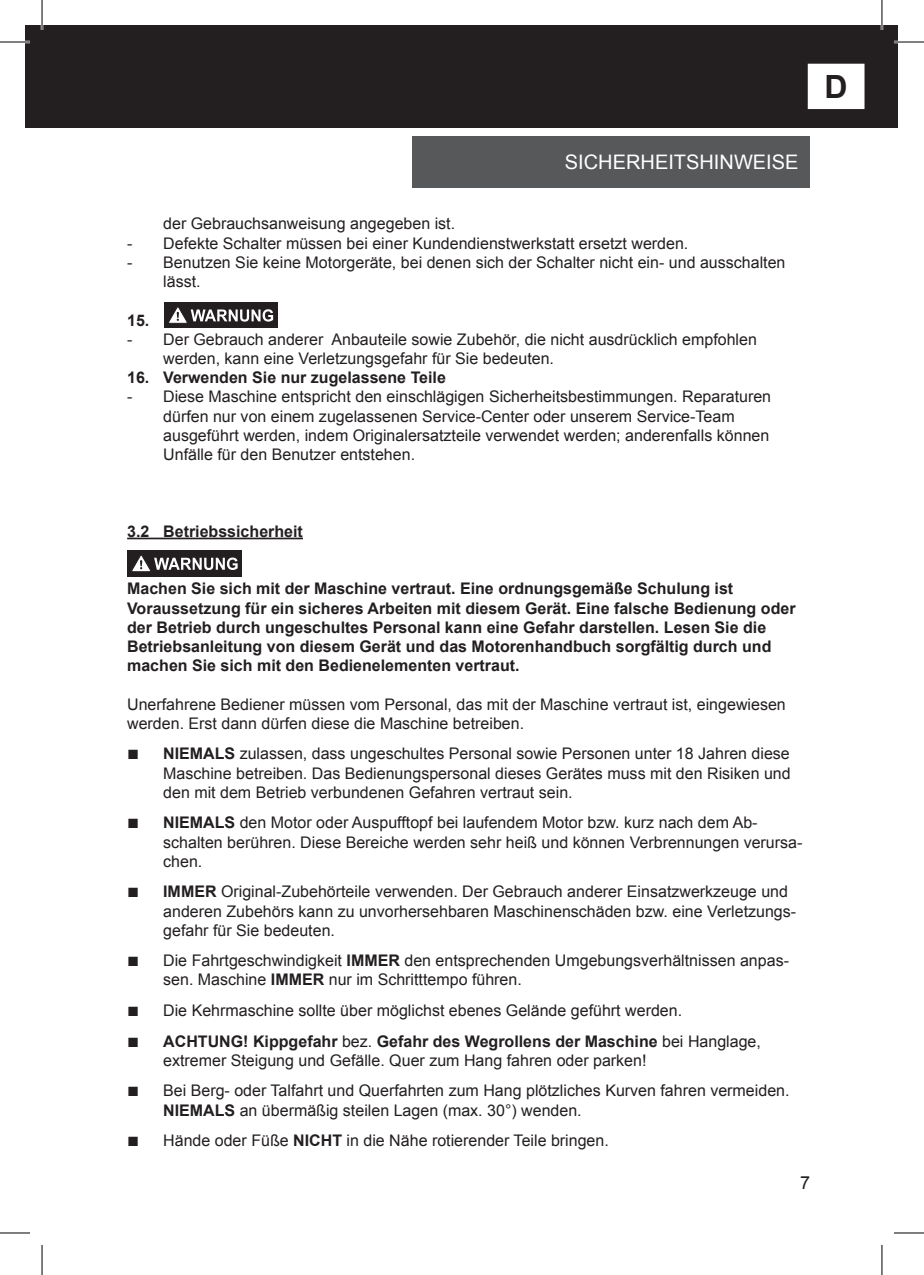
<style>
.page{position:relative;width:924px;height:1275px;background:#fff}
.page>*{position:absolute;margin:0;border:0;box-sizing:border-box;transform-origin:0 0}
.t1{font:700 32px "Arial";color:#231f20}
.t2{font:20px "Arial";color:#fff}
.t3{font:18px "Arial";color:#231f20}
.t4{font:16px/19.2px "Arial";color:#231f20}
.t5{font:700 16px/19.2px "Arial";color:#231f20}
.s1{font-size:20px}
.s2{font-weight:700}
</style>
<div class="page">
<div style="left:25px;top:25px;width:872px;height:103px;background:#231f20"></div>
<hr style="left:127px;top:537px;width:176px;height:2px;background:#231f20">
<div style="left:164px;top:302px;width:113px;height:26px;background:#231f20"></div>
<svg style="left:169px;top:307px;width:104px;height:17px"></svg>
<div style="left:127px;top:550px;width:115px;height:26px;background:#231f20"></div>
<svg style="left:131px;top:555px;width:106px;height:17px"></svg>
<div style="left:412px;top:136px;width:397px;height:51px;background:#57585a"></div>
<div style="left:808px;top:65px;width:55px;height:43px;background:#fff"></div>
<div style="left:807px;top:64px;width:57px;height:45px;border:2px solid #fff"></div>
<hr style="left:0;top:41px;width:30px;height:2px;background:#fff">
<hr style="left:893px;top:41px;width:30px;height:2px;background:#fff">
<hr style="left:41px;top:0;width:2px;height:30px;background:#fff">
<hr style="left:880px;top:0;width:2px;height:30px;background:#fff">
<hr style="left:0;top:42px;width:30px;height:1px;background:#000">
<hr style="left:893px;top:42px;width:30px;height:1px;background:#000">
<hr style="left:0;top:1232px;width:30px;height:1px;background:#000">
<hr style="left:893px;top:1232px;width:30px;height:1px;background:#000">
<hr style="left:42px;top:0;width:1px;height:30px;background:#000">
<hr style="left:42px;top:1245px;width:1px;height:30px;background:#000">
<hr style="left:881px;top:0;width:1px;height:30px;background:#000">
<hr style="left:881px;top:1245px;width:1px;height:30px;background:#000">
<p class="t2" style="left:564px;top:149px;width:235px">SICHERHEITSHINWEISE</p>
<p class="t4" style="left:163px;top:214px;width:293px">der Gebrauchsanweisung angegeben ist.</p>
<p class="t4" style="left:127px;top:234px;width:562px">- Defekte Schalter müssen bei einer Kundendienstwerkstatt ersetzt werden.</p>
<p class="t4" style="left:163px;top:253px;width:623px;text-indent:-36px">- Benutzen Sie keine Motorgeräte, bei denen sich der Schalter nicht ein- und ausschalten lässt.</p>
<p class="t5" style="left:127px;top:311px;width:24px">15.</p>
<p class="t4" style="left:163px;top:330px;width:595px;text-indent:-36px">- Der Gebrauch anderer Anbauteile sowie Zubehör, die nicht ausdrücklich empfohlen werden, kann eine Verletzungsgefahr für Sie bedeuten.</p>
<p class="t5" style="left:127px;top:368px;width:320px">16. Verwenden Sie nur zugelassene Teile</p>
<p class="t4" style="left:163px;top:387px;width:609px;text-indent:-36px">- Diese Maschine entspricht den einschlägigen Sicherheitsbestimmungen. Reparaturen dürfen nur von einem zugelassenen Service-Center oder unserem Service-Team ausgeführt werden, indem Originalersatzteile verwendet werden; anderenfalls können Unfälle für den Benutzer entstehen.</p>
<h1 class="t1" style="left:824px;top:65px;width:25px">D</h1>
<p class="t5" style="left:127px;top:522px;width:177px">3.2 Betriebssicherheit</p>
<p class="t5" style="left:127px;top:579px;width:669px">Machen Sie sich mit der Maschine vertraut. Eine ordnungsgemäße Schulung ist Voraussetzung für ein sicheres Arbeiten mit diesem Gerät. Eine falsche Bedienung oder der Betrieb durch ungeschultes Personal kann eine Gefahr darstellen. Lesen Sie die Betriebsanleitung von diesem Gerät und das Motorenhandbuch sorgfältig durch und machen Sie sich mit den Bedienelementen vertraut.</p>
<p class="t4" style="left:127px;top:694px;width:660px">Unerfahrene Bediener müssen vom Personal, das mit der Maschine vertraut ist, eingewiesen werden. Erst dann dürfen diese die Maschine betreiben.</p>
<p class="t4" style="left:163px;top:744px;width:628px;text-align:justify;text-indent:-36px"><span class="s1">■</span> <span class="s2">NIEMALS</span> zulassen, dass ungeschultes Personal sowie Personen unter 18 Jahren diese Maschine betreiben. Das Bedienungspersonal dieses Gerätes muss mit den Risiken und den mit dem Betrieb verbundenen Gefahren vertraut sein.</p>
<p class="t4" style="left:163px;top:813px;width:640px;text-indent:-36px"><span class="s1">■</span> <span class="s2">NIEMALS</span> den Motor oder Auspufftopf bei laufendem Motor bzw. kurz nach dem Ab&shy;schalten berühren. Diese Bereiche werden sehr heiß und können Verbrennungen verursa&shy;chen.</p>
<p class="t4" style="left:163px;top:882px;width:634px;text-indent:-36px"><span class="s1">■</span> <span class="s2">IMMER</span> Original-Zubehörteile verwenden. Der Gebrauch anderer Einsatzwerkzeuge und anderen Zubehörs kann zu unvorhersehbaren Maschinenschäden bzw. eine Verletzungs&shy;gefahr für Sie bedeuten.</p>
<p class="t4" style="left:163px;top:951px;width:627px;text-indent:-36px"><span class="s1">■</span> Die Fahrtgeschwindigkeit <span class="s2">IMMER</span> den entsprechenden Umgebungsverhältnissen anpas&shy;sen. Maschine <span class="s2">IMMER</span> nur im Schritttempo führen.</p>
<p class="t4" style="left:127px;top:1001px;width:556px"><span class="s1">■</span> Die Kehrmaschine sollte über möglichst ebenes Gelände geführt werden.</p>
<p class="t4" style="left:163px;top:1031px;width:599px;text-indent:-36px"><span class="s1">■</span> <span class="s2">ACHTUNG! Kippgefahr</span> bez. <span class="s2">Gefahr des Wegrollens der Maschine</span> bei Hanglage, extremer Steigung und Gefälle. Quer zum Hang fahren oder parken!</p>
<p class="t4" style="left:163px;top:1081px;width:627px;text-indent:-36px"><span class="s1">■</span> Bei Berg- oder Talfahrt und Querfahrten zum Hang plötzliches Kurven fahren vermeiden.<br><span class="s2">NIEMALS</span> an übermäßig steilen Lagen (max. 30°) wenden.</p>
<p class="t4" style="left:127px;top:1131px;width:483px"><span class="s1">■</span> Hände oder Füße <span class="s2">NICHT</span> in die Nähe rotierender Teile bringen.</p>
<p class="t3" style="left:799px;top:1171px;width:12px">7</p>
</div>
